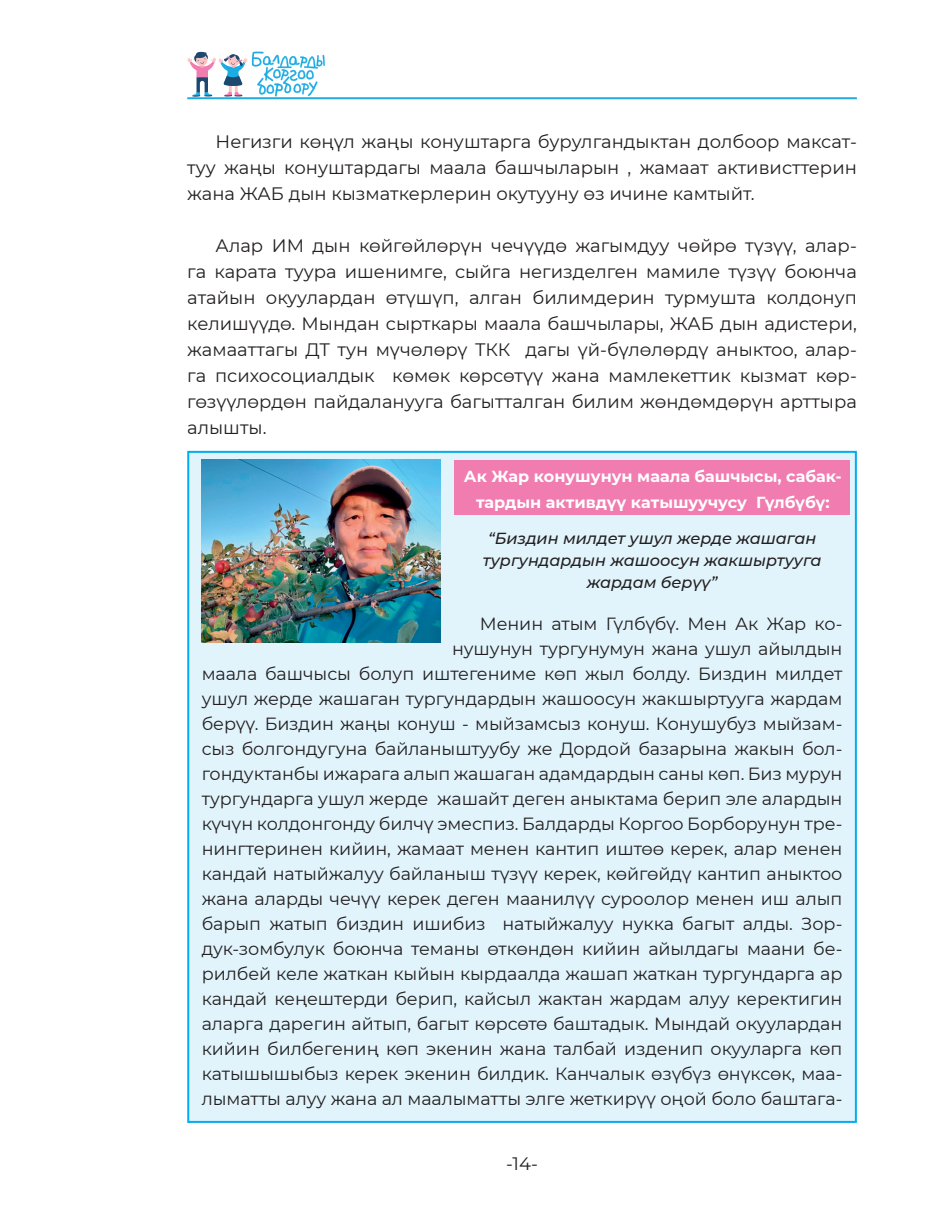
<style>
.page{position:relative;width:942px;height:1225px;background:#fff}
.page>*{position:absolute;margin:0;border:0;box-sizing:border-box;transform-origin:0 0}
.t1{font:18px/26px "Montserrat";color:#231f20;text-align:justify}
.t2{font:17.6px/25px "Montserrat";letter-spacing:-.005em;color:#231f20;text-align:right}
.t3{font:italic 500 16px/22px "Montserrat";color:#231f20;text-align:center}
.t4{font:700 16px/26px "Montserrat";color:#fff;text-align:center}
</style>
<div class="page">
<svg style="left:187px;top:51px;width:138px;height:46px"></svg>
<hr style="left:187px;top:97px;width:669px;height:2px;background:#1fabe2">
<div style="left:187px;top:451px;width:669px;height:672px;background:#e1f4fc;border:2px solid #00aeef"></div>
<img style="left:202px;top:460px;width:238px;height:182px">
<div style="left:454px;top:460px;width:395px;height:55px;background:#f17cb0"></div>
<p class="t1" style="left:187px;top:128px;width:670px;text-indent:28px">Негизги көңүл жаңы конуштарга бурулгандыктан долбоор максат&shy;туу жаңы конуштардагы маала башчыларын , жамаат активисттерин жана ЖАБ дын кызматкерлерин окутууну өз ичине камтыйт.</p>
<p class="t1" style="left:187px;top:232px;width:670px;text-indent:28px">Алар ИМ дын көйгөйлөрүн чечүүдө жагымдуу чөйрө түзүү, алар&shy;га карата туура ишенимге, сыйга негизделген мамиле түзүү боюнча атайын окуулардан өтүшүп, алган билимдерин турмушта колдонуп келишүүдө. Мындан сырткары маала башчылары, ЖАБ дын адистери, жамааттагы ДТ тун мүчөлөрү ТКК дагы үй-бүлөлөрдү аныктоо, алар&shy;га психосоциалдык көмөк көрсөтүү жана мамлекеттик кызмат көр&shy;гөзүүлөрдөн пайдаланууга багытталган билим жөндөмдөрүн арттыра алышты.</p>
<p class="t4" style="left:464px;top:462px;width:379px">Ак Жар конушунун маала башчысы, сабак&shy;тардын активдүү катышуучусу Гүлбүбү:</p>
<p class="t3" style="left:482px;top:526px;width:340px">“Биздин милдет ушул жерде жашаган тургундардын жашоосун жакшыртууга жардам берүү”</p>
<p class="t2" style="left:202px;top:610px;width:642px">Менин атым Гүлбүбү. Мен Ак Жар ко-<br>нушунун тургунумун жана ушул айылдын<br>маала башчысы болуп иштегениме көп жыл болду. Биздин милдет ушул жерде жашаган тургундардын жашоосун жакшыртууга жардам берүү. Биздин жаңы конуш - мыйзамсыз конуш. Конушубуз мыйзам&shy;сыз болгондугуна байланыштуубу же Дордой базарына жакын бол&shy;гондуктанбы ижарага алып жашаган адамдардын саны көп. Биз мурун тургундарга ушул жерде жашайт деген аныктама берип эле алардын күчүн колдонгонду билчү эмеспиз. Балдарды Коргоо Борборунун тре&shy;нингтеринен кийин, жамаат менен кантип иштөө керек, алар менен кандай натыйжалуу байланыш түзүү керек, көйгөйдү кантип аныктоо жана аларды чечүү керек деген маанилүү суроолор менен иш алып барып жатып биздин ишибиз натыйжалуу нукка багыт алды. Зор&shy;дук-зомбулук боюнча теманы өткөндөн кийин айылдагы маани бе&shy;рилбей келе жаткан кыйын кырдаалда жашап жаткан тургундарга ар кандай кеңештерди берип, кайсыл жактан жардам алуу керектигин аларга дарегин айтып, багыт көрсөтө баштадык. Мындай окуулардан кийин билбегениң көп экенин жана талбай изденип окууларга көп катышышыбыз керек экенин билдик. Канчалык өзүбүз өнүксөк, маа&shy;лыматты алуу жана ал маалыматты элге жеткирүү оңой боло баштага-</p>
<p class="t1" style="left:506px;top:1150px;width:34px">-14-</p>
</div>
